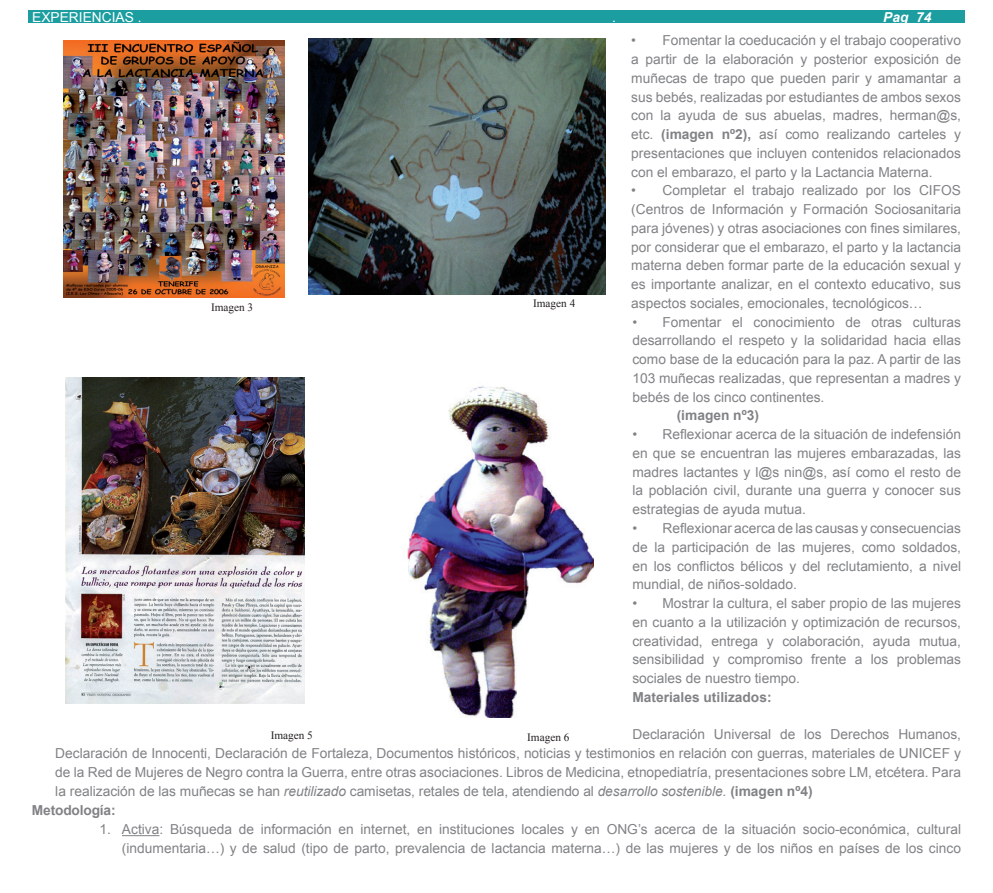
<style>
.page{position:relative;width:993px;height:893px;background:#fff}
.page>*{position:absolute;margin:0;border:0;box-sizing:border-box;transform-origin:0 0}
.t1{font:13.75px/18.8px "Arial";color:#808285;text-align:justify}
.t2{font:700 13.75px "Arial";color:#808285}
.t3{font:13.75px "Arial";color:#fff}
.t4{font:italic 700 13.75px "Arial";color:#fff}
.t5{font:11.25px "Times New Roman";color:#231f20}
.s1{font-weight:700}
.s2{font-style:italic}
</style>
<div class="page">
<hr style="left:122px;top:835px;width:37px;height:1px;background:#808285">
<img style="left:66px;top:378px;width:238px;height:326px">
<img style="left:407px;top:385px;width:186px;height:332px">
<img style="left:64px;top:40px;width:221px;height:258px">
<img style="left:308px;top:38px;width:297px;height:256px">
<div style="left:28px;top:11px;width:936px;height:12px;background:#1c9da0"></div>
<p class="t3" style="left:32px;top:8px;width:111px">EXPERIENCIAS .</p>
<p class="t3" style="left:612px;top:8px;width:5px">.</p>
<p class="t4" style="left:883px;top:8px;width:50px">Pag 74</p>
<p class="t1" style="left:631px;top:31px;width:331px">• Fomentar la coeducación y el trabajo cooperativo a partir de la elaboración y posterior exposición de muñecas de trapo que pueden parir y amamantar a sus bebés, realizadas por estudiantes de ambos sexos con la ayuda de sus abuelas, madres, herman@s, etc. <span class="s1">(imagen nº2),</span> así como realizando carteles y presentaciones que incluyen contenidos relacionados con el embarazo, el parto y la Lactancia Materna.</p>
<p class="t1" style="left:631px;top:181px;width:331px">• Completar el trabajo realizado por los CIFOS (Centros de Información y Formación Sociosanitaria para jóvenes) y otras asociaciones con fines similares, por considerar que el embarazo, el parto y la lactancia materna deben formar parte de la educación sexual y es importante analizar, en el contexto educativo, sus aspectos sociales, emocionales, tecnológicos…</p>
<p class="t1" style="left:632px;top:313px;width:330px">• Fomentar el conocimiento de otras culturas desarrollando el respeto y la solidaridad hacia ellas como base de la educación para la paz. A partir de las 103 muñecas realizadas, que representan a madres y bebés de los cinco continentes.</p>
<p class="t2" style="left:676px;top:407px;width:84px">(imagen nº3)</p>
<p class="t1" style="left:632px;top:425px;width:330px">• Reflexionar acerca de la situación de indefensión en que se encuentran las mujeres embarazadas, las madres lactantes y l@s nin@s, así como el resto de la población civil, durante una guerra y conocer sus estrategias de ayuda mutua.</p>
<p class="t1" style="left:632px;top:519px;width:330px">• Reflexionar acerca de las causas y consecuencias de la participación de las mujeres, como soldados, en los conflictos bélicos y del reclutamiento, a nivel mundial, de niños-soldado.</p>
<p class="t1" style="left:632px;top:594px;width:330px">• Mostrar la cultura, el saber propio de las mujeres en cuanto a la utilización y optimización de recursos, creatividad, entrega y colaboración, ayuda mutua, sensibilidad y compromiso frente a los problemas sociales de nuestro tiempo.</p>
<p class="t2" style="left:632px;top:688px;width:141px">Materiales utilizados:</p>
<p class="t1" style="left:632px;top:725px;width:330px">Declaración Universal de los Derechos Humanos,</p>
<p class="t1" style="left:55px;top:744px;width:906px">Declaración de Innocenti, Declaración de Fortaleza, Documentos históricos, noticias y testimonios en relación con guerras, materiales de UNICEF y</p>
<p class="t1" style="left:55px;top:763px;width:906px">de la Red de Mujeres de Negro contra la Guerra, entre otras asociaciones. Libros de Medicina, etnopediatría, presentaciones sobre LM, etcétera. Para</p>
<p class="t1" style="left:55px;top:781px;width:758px">la realización de las muñecas se han <span class="s2">reutilizado</span> camisetas, retales de tela, atendiendo al <span class="s2">desarrollo sostenible.</span> <span class="s1">(imagen nº4)</span></p>
<p class="t2" style="left:32px;top:801px;width:85px">Metodología:</p>
<p class="t1" style="left:99px;top:820px;width:862px;text-align:right">1. Activa: Búsqueda de información en internet, en instituciones locales y en ONG’s acerca de la situación socio-económica, cultural (indumentaria…) y de salud (tipo de parto, prevalencia de lactancia materna…) de las mujeres y de los niños en países de los cinco</p>
<p class="t5" style="left:211px;top:299px;width:44px">Imagen 3</p>
<p class="t5" style="left:533px;top:296px;width:44px">Imagen 4</p>
<p class="t5" style="left:270px;top:728px;width:44px">Imagen 5</p>
<p class="t5" style="left:527px;top:729px;width:44px">Imagen 6</p>
</div>
